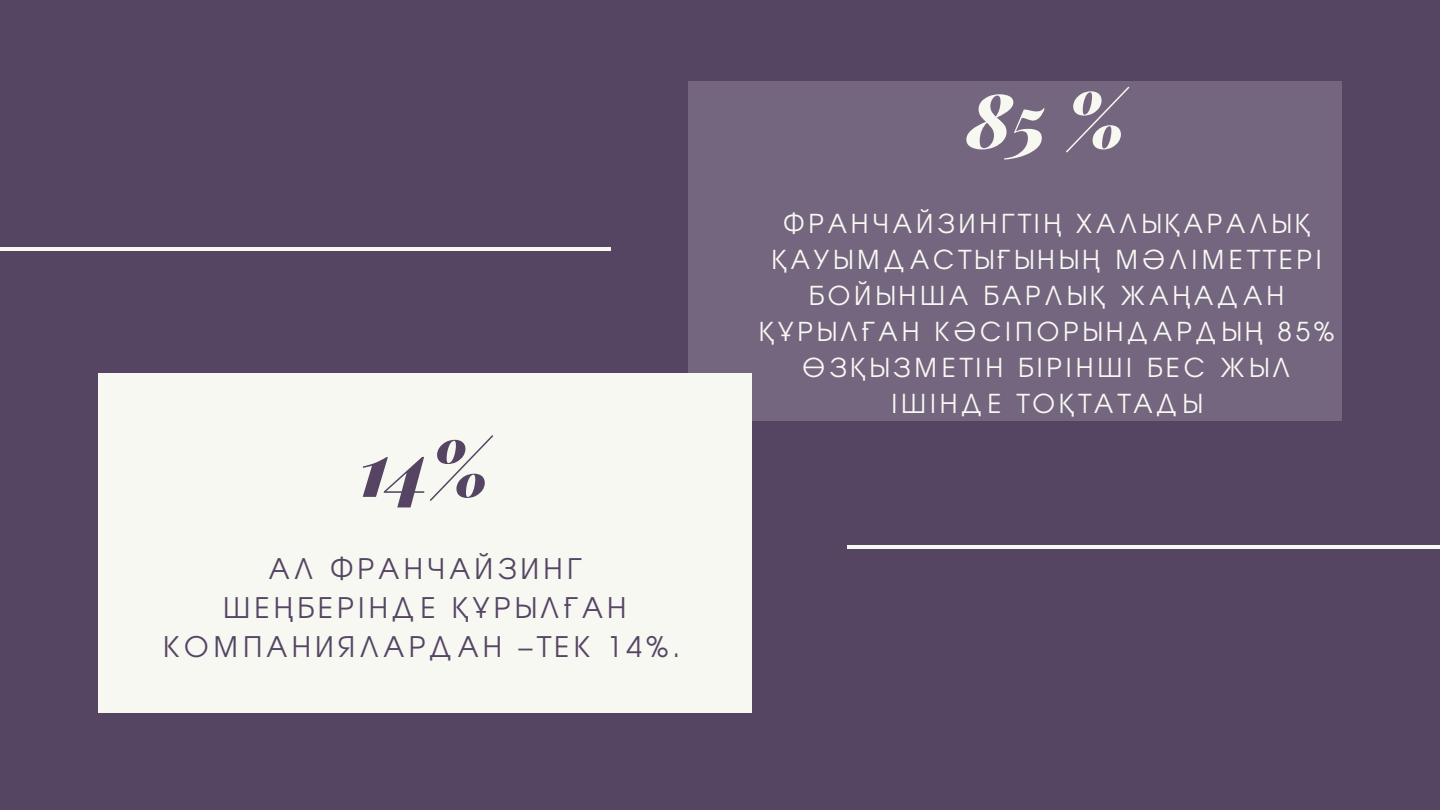
<style>
.page{position:relative;width:1440px;height:810px;background:#554563}
.page>*{position:absolute;margin:0;border:0;box-sizing:border-box;transform-origin:0 0}
.t1{font:italic 900 75px "Playfair Display";color:#554563}
.t2{font:italic 900 75px "Playfair Display";color:#f8f8f3}
.t3{font:28.2px/39px "Te X Gyre Adventor";letter-spacing:.15em;color:#554563;text-align:center}
.t4{font:26px/36px "Te X Gyre Adventor";letter-spacing:.15em;color:#f8f8f3;text-align:center}
</style>
<div class="page">
<div style="left:98px;top:373px;width:653px;height:340px;background:#f8f8f3"></div>
<div style="left:689px;top:81px;width:653px;height:340px;background:#73667e"></div>
<hr style="left:847px;top:545px;width:593px;height:4px;background:#f8f8f3">
<hr style="left:0;top:247px;width:611px;height:4px;background:#f8f8f3">
<h1 class="t1" style="left:360px;top:416px;width:132px">14%</h1>
<p class="t3" style="left:163px;top:547px;width:519px">АЛ ФРАНЧАЙЗИНГ<br>ШЕҢБЕРІНДЕ ҚҰРЫЛҒАН<br>КОМПАНИЯЛАРДАН –ТЕК 14%.</p>
<h1 class="t2" style="left:967px;top:67px;width:160px">85 %</h1>
<p class="t4" style="left:759px;top:203px;width:577px">ФРАНЧАЙЗИНГТІҢ ХАЛЫҚАРАЛЫҚ<br>ҚАУЫМДАСТЫҒЫНЫҢ МӘЛІМЕТТЕРІ<br>БОЙЫНША БАРЛЫҚ ЖАҢАДАН<br>ҚҰРЫЛҒАН КӘСІПОРЫНДАРДЫҢ 85%<br>ӨЗҚЫЗМЕТІН БІРІНШІ БЕС ЖЫЛ<br>ІШІНДЕ ТОҚТАТАДЫ</p>
</div>
